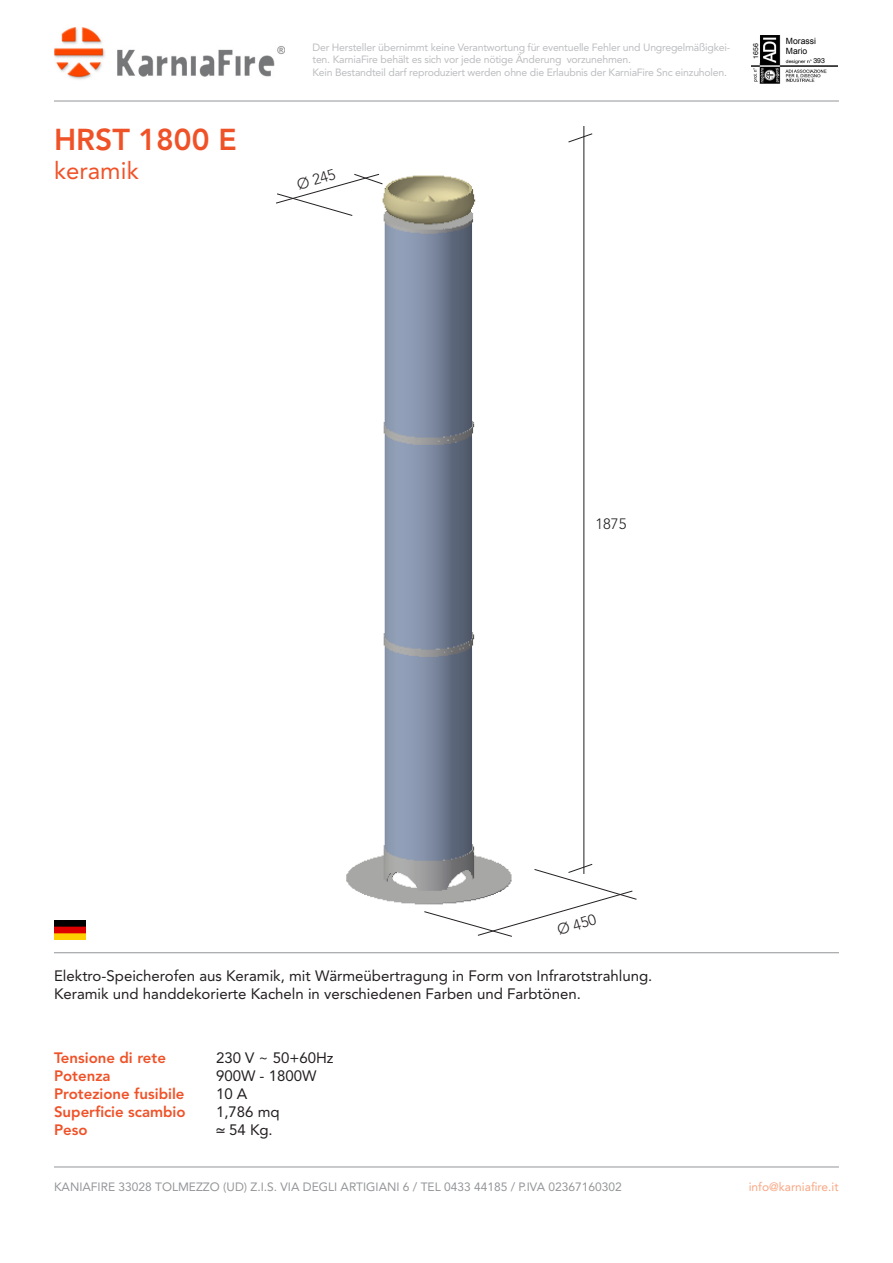
<style>
.page{position:relative;width:893px;height:1263px;background:#fff}
.page>*{position:absolute;margin:0;border:0;box-sizing:border-box;transform-origin:0 0}
.t1{font:800 30px "Avenir";color:#f05228}
.t2{font:24px "Avenir";color:#f05228}
.t3{font:15px "Avenir";color:#231f20}
.t4{font:800 15px "Avenir";color:#f05228}
.t5{font:300 15px "Avenir";color:#231f20}
.t6{font:12px "Avenir";color:#939598}
.t7{font:12px "Avenir";color:#f8a682}
.t8{font:10.5px/12.6px "Avenir";letter-spacing:-.02em;color:#bcbdc0}
.t9{font:8.55px/10.1px "Arial";color:#000}
.t10{font:6.9px "Helvetica";letter-spacing:.005em;color:#000}
.s1{font-family:"Monaco"}
</style>
<div class="page">
<img style="left:54px;top:28px;width:231px;height:52px">
<hr style="left:54px;top:1167px;width:785px;height:1px;background:#939598">
<hr style="left:54px;top:101px;width:785px;height:1px;background:#939598">
<hr style="left:54px;top:952px;width:785px;height:1px;background:#939598">
<img style="left:54px;top:921px;width:31px;height:19px">
<img style="left:346px;top:143px;width:239px;height:762px">
<svg style="left:276px;top:173px;width:107px;height:43px"></svg>
<svg style="left:423px;top:863px;width:214px;height:74px"></svg>
<svg style="left:568px;top:133px;width:25px;height:10px"></svg>
<hr style="left:583px;top:126px;width:1px;height:748px;background:#231f20">
<img style="left:751px;top:35px;width:86px;height:48px">
<div style="left:812px;top:58px;width:23px;height:6px;background:#fff"></div>
<svg style="left:752px;top:35px;width:8px;height:28px"></svg>
<div style="left:783px;top:38px;width:52px;height:18px;background:#fff"></div>
<p class="t1" style="left:54px;top:122px;width:184px">HRST 1800 E</p>
<p class="t2" style="left:54px;top:157px;width:86px">keramik</p>
<p class="t8" style="left:313px;top:41px;width:419px">Der Hersteller übernimmt keine Verantwortung für eventuelle Fehler und Ungregelmäßigkei&shy;ten. KarniaFire behält es sich vor jede nötige Änderung vorzunehmen.</p>
<p class="t8" style="left:313px;top:66px;width:416px">Kein Bestandteil darf reproduziert werden ohne die Erlaubnis der KarniaFire Snc einzuholen.</p>
<p class="t10" style="left:753px;top:59px;width:17px;rotate:-90deg">1656</p>
<p class="t9" style="left:786px;top:36px;width:32px">Morassi<br>Mario</p>
<p class="t10" style="left:813px;top:58px;width:13px">393</p>
<h3 class="t5" style="left:295px;top:176px;width:41px;rotate:-17deg">Ø 245</h3>
<h3 class="t5" style="left:595px;top:515px;width:33px">1875</h3>
<h3 class="t5" style="left:555px;top:922px;width:41px;rotate:-17deg">Ø 450</h3>
<p class="t3" style="left:54px;top:967px;width:600px">Elektro-Speicherofen aus Keramik, mit Wärmeübertragung in Form von Infrarotstrahlung.</p>
<p class="t3" style="left:54px;top:985px;width:528px">Keramik und handdekorierte Kacheln in verschiedenen Farben und Farbtönen.</p>
<p class="t4" style="left:54px;top:1049px;width:113px">Tensione di rete</p>
<p class="t3" style="left:216px;top:1049px;width:119px">230 V ~ 50+60Hz</p>
<p class="t4" style="left:54px;top:1067px;width:58px">Potenza</p>
<p class="t3" style="left:216px;top:1067px;width:102px">900W - 1800W</p>
<p class="t4" style="left:54px;top:1085px;width:132px">Protezione fusibile</p>
<p class="t3" style="left:216px;top:1085px;width:33px">10 A</p>
<p class="t4" style="left:54px;top:1103px;width:133px">Superficie scambio</p>
<p class="t3" style="left:216px;top:1103px;width:65px">1,786 mq</p>
<p class="t4" style="left:54px;top:1121px;width:35px">Peso</p>
<p class="t3" style="left:216px;top:1121px;width:58px"><span class="s1">≃</span> 54 Kg.</p>
<p class="t6" style="left:54px;top:1180px;width:569px">KANIAFIRE 33028 TOLMEZZO (UD) Z.I.S. VIA DEGLI ARTIGIANI 6 / TEL 0433 44185 / P.IVA 02367160302</p>
<p class="t7" style="left:749px;top:1180px;width:91px">info@karniafire.it</p>
</div>
